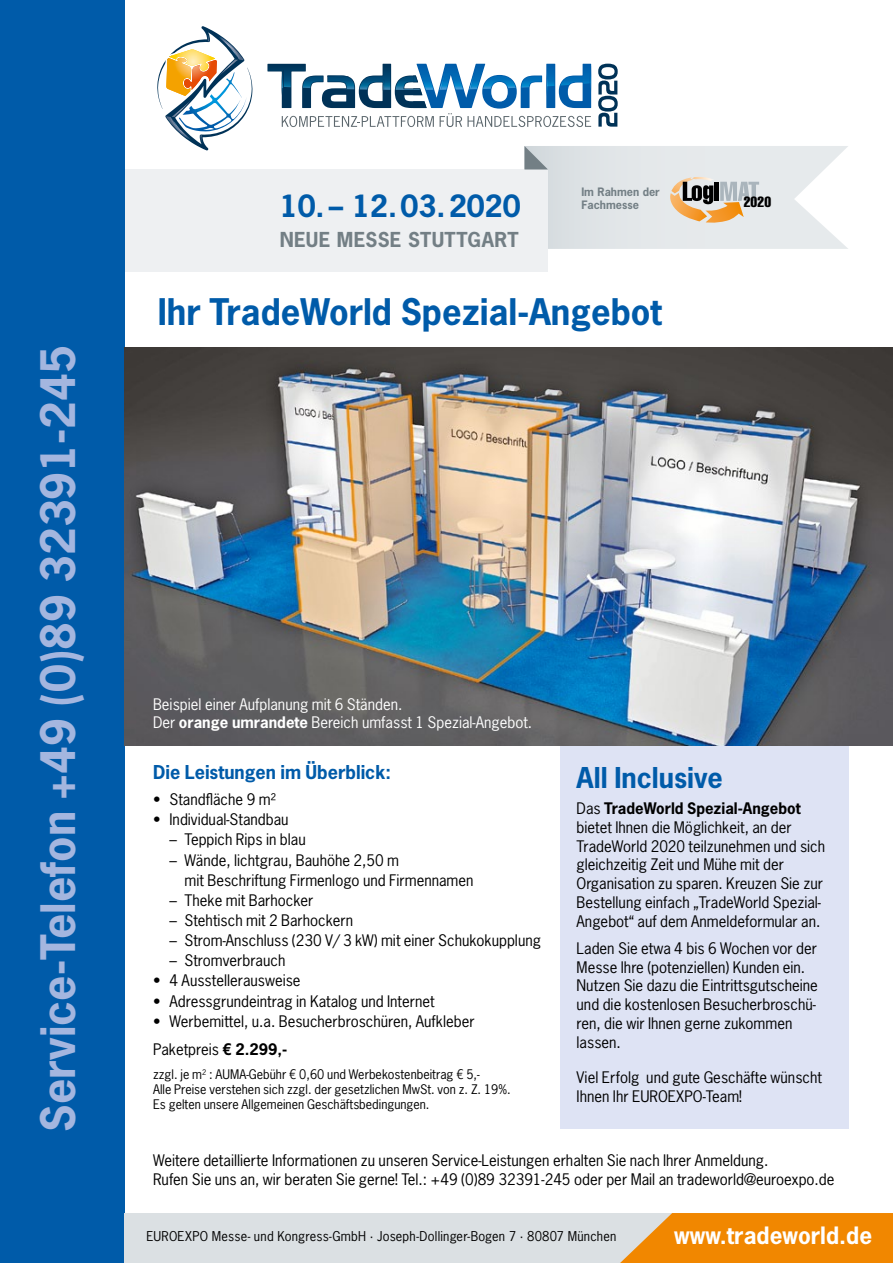
<style>
.page{position:relative;width:893px;height:1263px;background:#fff}
.page>*{position:absolute;margin:0;border:0;box-sizing:border-box;transform-origin:0 0}
.t1{font:700 44.7px "News Gothic Std";color:#a4b6df}
.t2{font:700 34.5px "News Gothic Std";color:#005ba9}
.t3{font:700 28.8px "News Gothic Std";color:#005ba9}
.t4{font:700 27px "News Gothic Std";color:#005ba9}
.t5{font:700 22.5px "News Gothic Std";color:#fff}
.t6{font:700 19.35px "News Gothic Std";letter-spacing:.025em;color:#737f85}
.t7{font:700 18px "News Gothic Std";color:#005ba9}
.t8{font:15px/18.8px "News Gothic Std";color:#000}
.t9{font:15px/18px "News Gothic Std";color:#fff}
.t10{font:14.55px "Helvetica LT Std Comp";color:#000}
.t11{font:12.75px "News Gothic Std";letter-spacing:.015em;color:#000}
.t12{font:12.45px/15px "News Gothic Std";color:#000}
.t13{font:700 10.95px/13px "News Gothic Std";color:#737f85}
.s1{font-weight:700}
</style>
<div class="page">
<div style="left:64px;top:169px;width:484px;height:103px;background:#eef0f2"></div>
<div style="left:560px;top:745px;width:288px;height:384px;background:#dee3f4"></div>
<div style="left:0;top:0;width:124px;height:1263px;background:#005ba9"></div>
<img style="left:124px;top:348px;width:769px;height:397px">
<div style="left:124px;top:1213px;width:769px;height:50px;background:#dbe0e3"></div>
<svg style="left:620px;top:1213px;width:273px;height:50px;background:#ee8f16"></svg>
<svg style="left:524px;top:146px;width:324px;height:103px;background:#e1e2e1"></svg>
<svg style="left:157px;top:26px;width:96px;height:124px"></svg>
<svg style="left:598px;top:64px;width:20px;height:63px"></svg>
<svg style="left:267px;top:64px;width:324px;height:63px"></svg>
<h1 class="t1" style="left:29px;top:1132px;width:788px;rotate:-90deg">Service-Telefon +49 (0)89 32391-245</h1>
<h3 class="t3" style="left:280px;top:187px;width:243px">10. – 12.03.2020</h3>
<p class="t6" style="left:280px;top:227px;width:236px">Neue Messe Stuttgart</p>
<p class="t13" style="left:581px;top:185px;width:80px">Im Rahmen der<br>Fachmesse</p>
<h2 class="t2" style="left:158px;top:289px;width:506px">Ihr TradeWorld Spezial-Angebot</h2>
<p class="t10" style="left:744px;top:193px;width:29px">2020</p>
<p class="t9" style="left:153px;top:695px;width:381px">Beispiel einer Aufplanung mit 6 Ständen.<br>Der <span class="s1">orange umrandete</span> Bereich umfasst 1 Spezial-Angebot.</p>
<p class="t7" style="left:153px;top:760px;width:239px">Die Leistungen im Überblick:</p>
<p class="t8" style="left:153px;top:790px;width:124px">• Standfläche 9 m²</p>
<p class="t8" style="left:153px;top:810px;width:137px">• Individual-Standbau</p>
<p class="t8" style="left:170px;top:830px;width:138px">– Teppich Rips in blau</p>
<p class="t8" style="left:185px;top:850px;width:290px;line-height:20.1px;text-indent:-15px">– Wände, lichtgrau, Bauhöhe 2,50 m<br>mit Beschriftung Firmenlogo und Firmennamen</p>
<p class="t8" style="left:170px;top:891px;width:145px">– Theke mit Barhocker</p>
<p class="t8" style="left:170px;top:911px;width:185px">– Stehtisch mit 2 Barhockern</p>
<p class="t8" style="left:170px;top:931px;width:373px">– Strom-Anschluss (230 V/ 3 kW) mit einer Schukokupplung</p>
<p class="t8" style="left:170px;top:951px;width:117px">– Stromverbrauch</p>
<p class="t8" style="left:153px;top:971px;width:149px">• 4 Ausstellerausweise</p>
<p class="t8" style="left:153px;top:991px;width:283px">• Adressgrundeintrag in Katalog und Internet</p>
<p class="t8" style="left:153px;top:1006px;width:323px;line-height:28.7px">• Werbemittel, u.a. Besucherbroschüren, Aufkleber<br>Paketpreis <span class="s1">€ 2.299,-</span></p>
<p class="t12" style="left:153px;top:1066px;width:359px">zzgl. je m<sup>2</sup> : AUMA-Gebühr € 0,60 und Werbekostenbeitrag € 5,-<br>Alle Preise verstehen sich zzgl. der gesetzlichen MwSt. von z. Z. 19%.<br>Es gelten unsere Allgemeinen Geschäftsbedingungen.</p>
<h3 class="t4" style="left:577px;top:759px;width:148px">All Inclusive</h3>
<p class="t8" style="left:577px;top:799px;width:250px">Das <span class="s1">TradeWorld Spezial-Angebot </span>bietet Ihnen die Möglichkeit, an der TradeWorld 2020 teilzunehmen und sich gleichzeitig Zeit und Mühe mit der Organisation zu sparen. Kreuzen Sie zur Bestellung einfach „TradeWorld Spezial-Angebot“ auf dem Anmeldeformular an.</p>
<p class="t8" style="left:577px;top:939px;width:243px">Laden Sie etwa 4 bis 6 Wochen vor der<br>Messe Ihre (potenziellen) Kunden ein.<br>Nutzen Sie dazu die Eintrittsgutscheine und die kostenlosen Besucherbroschü&shy;ren, die wir Ihnen gerne zukommen lassen.</p>
<p class="t8" style="left:577px;top:1068px;width:247px">Viel Erfolg und gute Geschäfte wünscht<br>Ihnen Ihr EUROEXPO-Team!</p>
<p class="t8" style="left:153px;top:1151px;width:683px">Weitere detaillierte Informationen zu unseren Service-Leistungen erhalten Sie nach Ihrer Anmeldung.<br>Rufen Sie uns an, wir beraten Sie gerne! Tel.: +49 (0)89 32391-245 oder per Mail an tradeworld@euroexpo.de</p>
<p class="t11" style="left:147px;top:1227px;width:471px">EUROEXPO Messe- und Kongress-GmbH · Joseph-Dollinger-Bogen 7 · 80807 München</p>
<h3 class="t5" style="left:674px;top:1221px;width:199px">www.tradeworld.de</h3>
</div>
